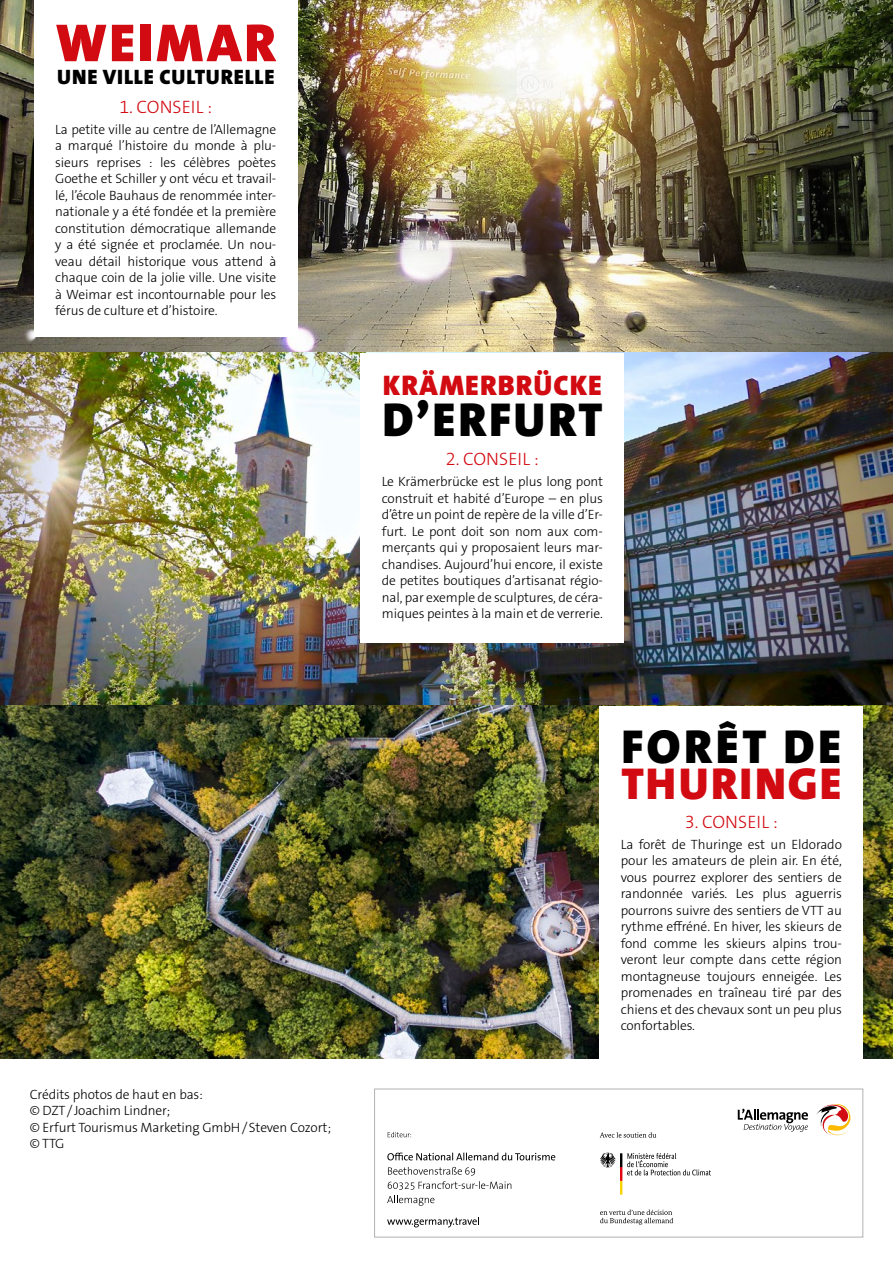
<style>
.page{position:relative;width:893px;height:1263px;background:#fff}
.page>*{position:absolute;margin:0;border:0;box-sizing:border-box;transform-origin:0 0}
.t1{font:900 54px "The Sans LP9";letter-spacing:.05em;color:#d20a11}
.t2{font:900 48px "The Sans LP9";letter-spacing:.07em;color:#000}
.t3{font:900 45px "The Sans LP9";letter-spacing:.045em;color:#d20a11}
.t4{font:900 28.5px "The Sans LP9";letter-spacing:.035em;color:#d20a11}
.t5{font:900 21px "The Sans LP9";letter-spacing:.035em;color:#000}
.t6{font:18px "The Sans LP3 Lig";letter-spacing:.005em;color:#d20a11}
.t7{font:13.5px/16.5px "The Sans LP3 Lig";letter-spacing:-.01em;color:#000;text-align:justify}
</style>
<div class="page">
<img style="left:0;top:0;width:893px;height:353px">
<img style="left:0;top:353px;width:893px;height:353px">
<img style="left:0;top:706px;width:893px;height:353px">
<div style="left:34px;top:0;width:264px;height:337px;background:#fff"></div>
<div style="left:361px;top:353px;width:263px;height:289px;background:#fff"></div>
<div style="left:600px;top:706px;width:263px;height:356px;background:#fff"></div>
<div style="left:374px;top:1089px;width:489px;height:148px;border:1px solid #b3b2b2"></div>
<svg style="left:816px;top:1104px;width:34px;height:31px"></svg>
<svg style="left:738px;top:1109px;width:70px;height:23px"></svg>
<svg style="left:600px;top:1132px;width:56px;height:6px"></svg>
<svg style="left:600px;top:1209px;width:73px;height:16px"></svg>
<svg style="left:600px;top:1153px;width:111px;height:42px"></svg>
<svg style="left:387px;top:1217px;width:92px;height:10px"></svg>
<svg style="left:388px;top:1132px;width:23px;height:5px"></svg>
<svg style="left:387px;top:1152px;width:168px;height:8px"></svg>
<svg style="left:388px;top:1167px;width:87px;height:8px"></svg>
<svg style="left:387px;top:1181px;width:124px;height:25px"></svg>
<p class="t1" style="left:56px;top:8px;width:222px">WEIMAR</p>
<p class="t5" style="left:57px;top:63px;width:219px">UNE VILLE CULTURELLE</p>
<p class="t6" style="left:119px;top:96px;width:94px">1. CONSEIL :</p>
<p class="t7" style="left:55px;top:121px;width:223px">La petite ville au centre de l’Allemagne a marqué l’histoire du monde à plu&shy;sieurs reprises : les célèbres poètes Goethe et Schiller y ont vécu et travail&shy;lé, l’école Bauhaus de renommée inter&shy;nationale y a été fondée et la première constitution démocratique allemande y a été signée et proclamée. Un nou&shy;veau détail historique vous attend à chaque coin de la jolie ville. Une visite à Weimar est incontournable pour les férus de culture et d’histoire.</p>
<p class="t7" style="left:30px;top:1086px;width:303px;text-align:left">Crédits photos de haut en bas:<br>© DZT/ Joachim Lindner;<br>© Erfurt Tourismus Marketing GmbH/Steven Cozort; © TTG</p>
<p class="t4" style="left:383px;top:367px;width:221px">KRÄMERBRÜCKE</p>
<p class="t2" style="left:382px;top:389px;width:222px">D’ERFURT</p>
<p class="t6" style="left:446px;top:448px;width:94px">2. CONSEIL :</p>
<p class="t7" style="left:382px;top:473px;width:223px">Le Krämerbrücke est le plus long pont construit et habité d’Europe – en plus d’être un point de repère de la ville d’Er&shy;furt. Le pont doit son nom aux com&shy;merçants qui y proposaient leurs mar&shy;chandises. Aujourd’hui encore, il existe de petites boutiques d’artisanat régio&shy;nal, par exemple de sculptures, de céra&shy;miques peintes à la main et de verrerie.</p>
<p class="t2" style="left:621px;top:716px;width:221px">FORÊT DE</p>
<p class="t3" style="left:621px;top:755px;width:221px">THURINGE</p>
<p class="t6" style="left:685px;top:810px;width:94px">3. CONSEIL :</p>
<p class="t7" style="left:621px;top:836px;width:223px">La forêt de Thuringe est un Eldorado pour les amateurs de plein air. En été, vous pourrez explorer des sentiers de randonnée variés. Les plus aguerris pourrons suivre des sentiers de VTT au rythme effréné. En hiver, les skieurs de fond comme les skieurs alpins trou&shy;veront leur compte dans cette région montagneuse toujours enneigée. Les promenades en traîneau tiré par des chiens et des chevaux sont un peu plus confortables.</p>
</div>
